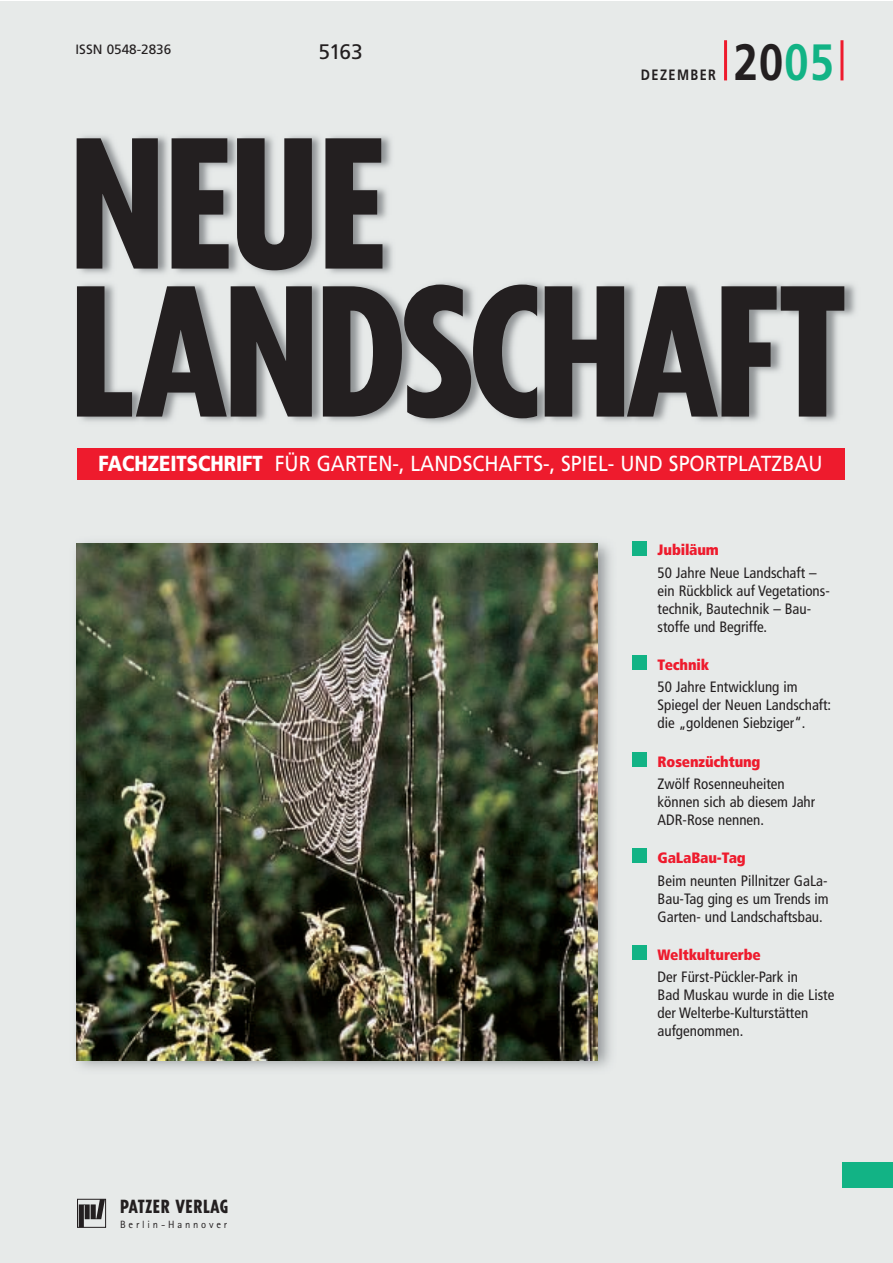
<style>
.page{position:relative;width:893px;height:1263px;background:#fff}
.page>*{position:absolute;margin:0;border:0;box-sizing:border-box;transform-origin:0 0}
.t1{font:800 condensed 176.4px/148.1px "Tempo";letter-spacing:-.02em;color:#231f20}
.t2{font:700 51px "Frutiger";color:#231f20;scale:.85 1}
.t3{font:21.75px "Frutiger";color:#fff;scale:.9 1}
.t4{font:21px "Frutiger";color:#231f20}
.t5{font:800 condensed 18px "Tempo";letter-spacing:.06em;color:#231f20}
.t6{font:condensed 15px/18px "Frutiger";color:#231f20}
.t7{font:900 condensed 15px "Frutiger";letter-spacing:-.01em;color:#ee1b2d}
.t8{font:700 15px "Frutiger";letter-spacing:.11em;color:#231f20;scale:.85 1}
.t9{font:13.5px "Frutiger";color:#231f20}
.t10{font:10.5px "Agfa Rotis Sans Serif";letter-spacing:.27em;color:#231f20}
.s1{color:#12b385}
.s2{font-weight:900}
</style>
<div class="page">
<img style="left:0;top:2px;width:892px;height:1261px">
<div style="left:842px;top:1162px;width:50px;height:26px;background:#12b385"></div>
<hr style="left:724px;top:40px;width:3px;height:40px;background:#ee1b2d">
<svg style="left:79px;top:1201px;width:25px;height:25px"></svg>
<div style="left:77px;top:1199px;width:29px;height:29px;border:1px solid #231f20"></div>
<hr style="left:840px;top:40px;width:3px;height:40px;background:#ee1b2d">
<div style="left:77px;top:448px;width:767px;height:32px;background:#ee1b2d"></div>
<div style="left:631px;top:541px;width:15px;height:14px;background:#12b385"></div>
<div style="left:631px;top:655px;width:15px;height:15px;background:#12b385"></div>
<div style="left:631px;top:752px;width:15px;height:15px;background:#12b385"></div>
<div style="left:631px;top:849px;width:15px;height:14px;background:#12b385"></div>
<div style="left:631px;top:945px;width:15px;height:15px;background:#12b385"></div>
<img style="left:77px;top:544px;width:520px;height:516px">
<p class="t9" style="left:76px;top:44px;width:97px">ISSN 0548-2836</p>
<h3 class="t4" style="left:318px;top:43px;width:46px">5163</h3>
<p class="t8" style="left:641px;top:69px;width:90px">DEZEMBER</p>
<h2 class="t2" style="left:734px;top:41px;width:119px">20<span class="s1">05</span></h2>
<h1 class="t1" style="left:68px;top:144px;width:780px">NEUE<br>LANDSCHAFT</h1>
<h3 class="t3" style="left:98px;top:455px;width:806px"><span class="s2">FACHZEITSCHRIFT</span> FÜR GARTEN-, LANDSCHAFTS-, SPIEL- UND SPORTPLATZBAU</h3>
<p class="t5" style="left:120px;top:1200px;width:110px">PATZER VERLAG</p>
<p class="t10" style="left:120px;top:1220px;width:109px">Berlin-Hannover</p>
<p class="t7" style="left:657px;top:544px;width:63px">Jubiläum</p>
<p class="t6" style="left:657px;top:565px;width:174px">50 Jahre Neue Landschaft – ein Rückblick auf Vegetations&shy;technik, Bautechnik – Bau&shy;stoffe und Begriffe.</p>
<p class="t7" style="left:657px;top:659px;width:53px">Technik</p>
<p class="t6" style="left:657px;top:679px;width:175px">50 Jahre Entwicklung im<br>Spiegel der Neuen Landschaft: die „goldenen Siebziger“.</p>
<p class="t7" style="left:657px;top:755px;width:104px">Rosenzüchtung</p>
<p class="t6" style="left:657px;top:776px;width:159px">Zwölf Rosenneuheiten können sich ab diesem Jahr<br>ADR-Rose nennen.</p>
<p class="t7" style="left:657px;top:852px;width:90px">GaLaBau-Tag</p>
<p class="t6" style="left:657px;top:873px;width:173px;text-align:justify">Beim neunten Pillnitzer GaLa-Bau-Tag ging es um Trends im Garten- und Landschaftsbau.</p>
<p class="t7" style="left:657px;top:949px;width:105px">Weltkulturerbe</p>
<p class="t6" style="left:657px;top:969px;width:178px">Der Fürst-Pückler-Park in<br>Bad Muskau wurde in die Liste der Welterbe-Kulturstätten aufgenommen.</p>
</div>
